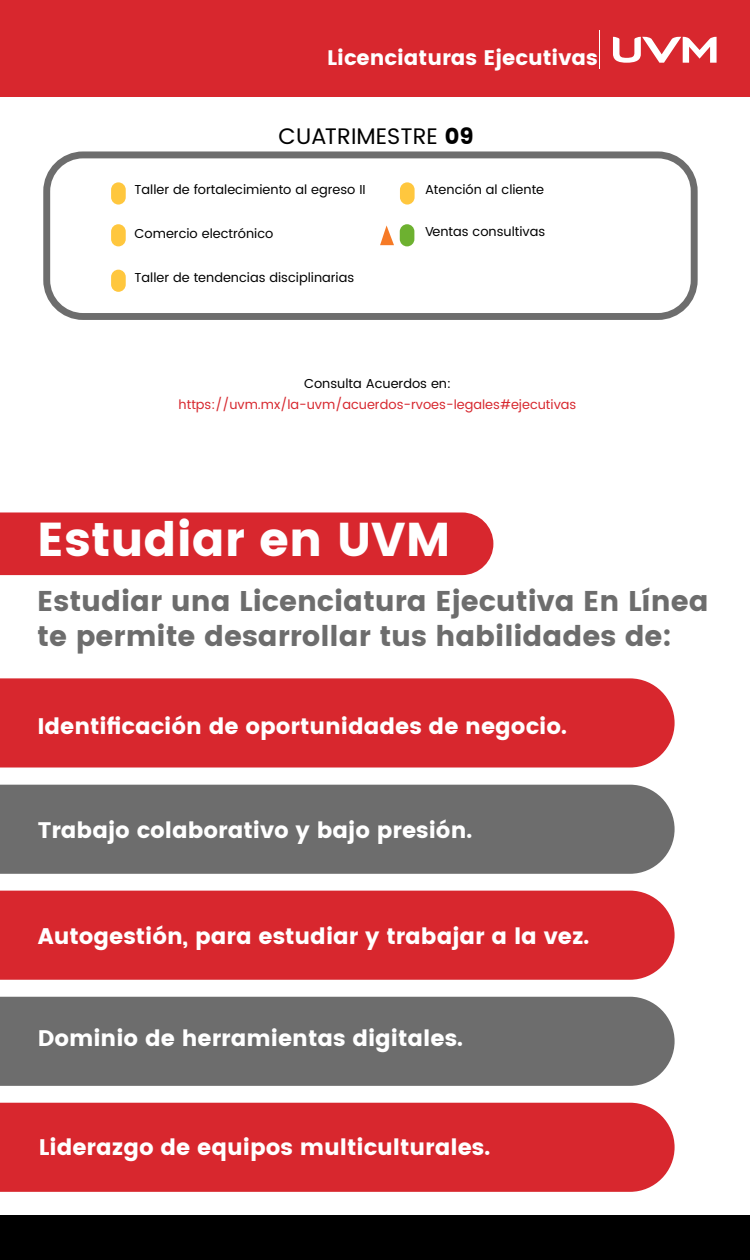
<style>
.page{position:relative;width:750px;height:1260px;background:#fff}
.page>*{position:absolute;margin:0;border:0;box-sizing:border-box;transform-origin:0 0}
.t1{font:47.4px "Poppins";color:#fff}
.t2{font:28.5px/35.4px "Poppins";color:#6d6d6d}
.t3{font:22.5px "Poppins";color:#fff}
.t4{font:22.5px "Poppins";color:#000}
.t5{font:21px "Poppins";color:#fff}
.t6{font:13.05px "Poppins";color:#000}
.t7{font:13.05px "Poppins";color:#d7282f}
.s1{font-style:inherit}
</style>
<div class="page">
<div style="left:0;top:0;width:750px;height:97px;background:#d8272e"></div>
<hr style="left:599px;top:30px;width:1px;height:39px;background:#fff">
<svg style="left:613px;top:37px;width:104px;height:26px"></svg>
<div style="left:0;top:512px;width:493px;height:63px;background:#d8272e"></div>
<div style="left:0;top:1215px;width:750px;height:45px;background:#000"></div>
<div style="left:0;top:678px;width:675px;height:90px;background:#d8272e"></div>
<div style="left:0;top:785px;width:675px;height:89px;background:#6d6d6d"></div>
<div style="left:0;top:891px;width:675px;height:89px;background:#d8272e"></div>
<div style="left:0;top:1103px;width:675px;height:89px;background:#d8272e"></div>
<div style="left:0;top:997px;width:675px;height:89px;background:#6d6d6d"></div>
<div style="left:43px;top:151px;width:655px;height:169px;border:7px solid #6d6d6d;border-radius:36px"></div>
<div style="left:111px;top:182px;width:15px;height:23px;background:#ffc73e;border-radius:7px"></div>
<div style="left:400px;top:182px;width:15px;height:23px;background:#ffc73e;border-radius:7px"></div>
<div style="left:111px;top:270px;width:15px;height:22px;background:#ffc73e;border-radius:7px"></div>
<div style="left:111px;top:224px;width:15px;height:22px;background:#ffc73e;border-radius:7px"></div>
<div style="left:400px;top:224px;width:14px;height:22px;background:#6db130;border-radius:7px"></div>
<svg style="left:380px;top:225px;width:14px;height:20px"></svg>
<p class="t5" style="left:327px;top:45px;width:272px">Licenciaturas Ejecutivas</p>
<p class="t4" style="left:279px;top:120px;width:197px">CUATRIMESTRE <span class="s1">09</span></p>
<p class="t6" style="left:135px;top:180px;width:233px">Taller de fortalecimiento al egreso II</p>
<p class="t6" style="left:135px;top:224px;width:140px">Comercio electrónico</p>
<p class="t6" style="left:135px;top:268px;width:221px">Taller de tendencias disciplinarias</p>
<p class="t6" style="left:425px;top:180px;width:121px">Atención al cliente</p>
<p class="t6" style="left:425px;top:222px;width:122px">Ventas consultivas</p>
<p class="t6" style="left:304px;top:374px;width:148px">Consulta Acuerdos en:</p>
<p class="t7" style="left:179px;top:395px;width:399px">https://uvm.mx/la-uvm/acuerdos-rvoes-legales#ejecutivas</p>
<h1 class="t1" style="left:37px;top:512px;width:415px">Estudiar en UVM</h1>
<p class="t2" style="left:37px;top:583px;width:673px">Estudiar una Licenciatura Ejecutiva En Línea te permite desarrollar tus habilidades de:</p>
<p class="t3" style="left:37px;top:713px;width:531px">Identificación de oportunidades de negocio.</p>
<p class="t3" style="left:38px;top:817px;width:436px">Trabajo colaborativo y bajo presión.</p>
<p class="t3" style="left:38px;top:923px;width:553px">Autogestión, para estudiar y trabajar a la vez.</p>
<p class="t3" style="left:38px;top:1025px;width:427px">Dominio de herramientas digitales.</p>
<p class="t3" style="left:39px;top:1134px;width:453px">Liderazgo de equipos multiculturales.</p>
</div>
